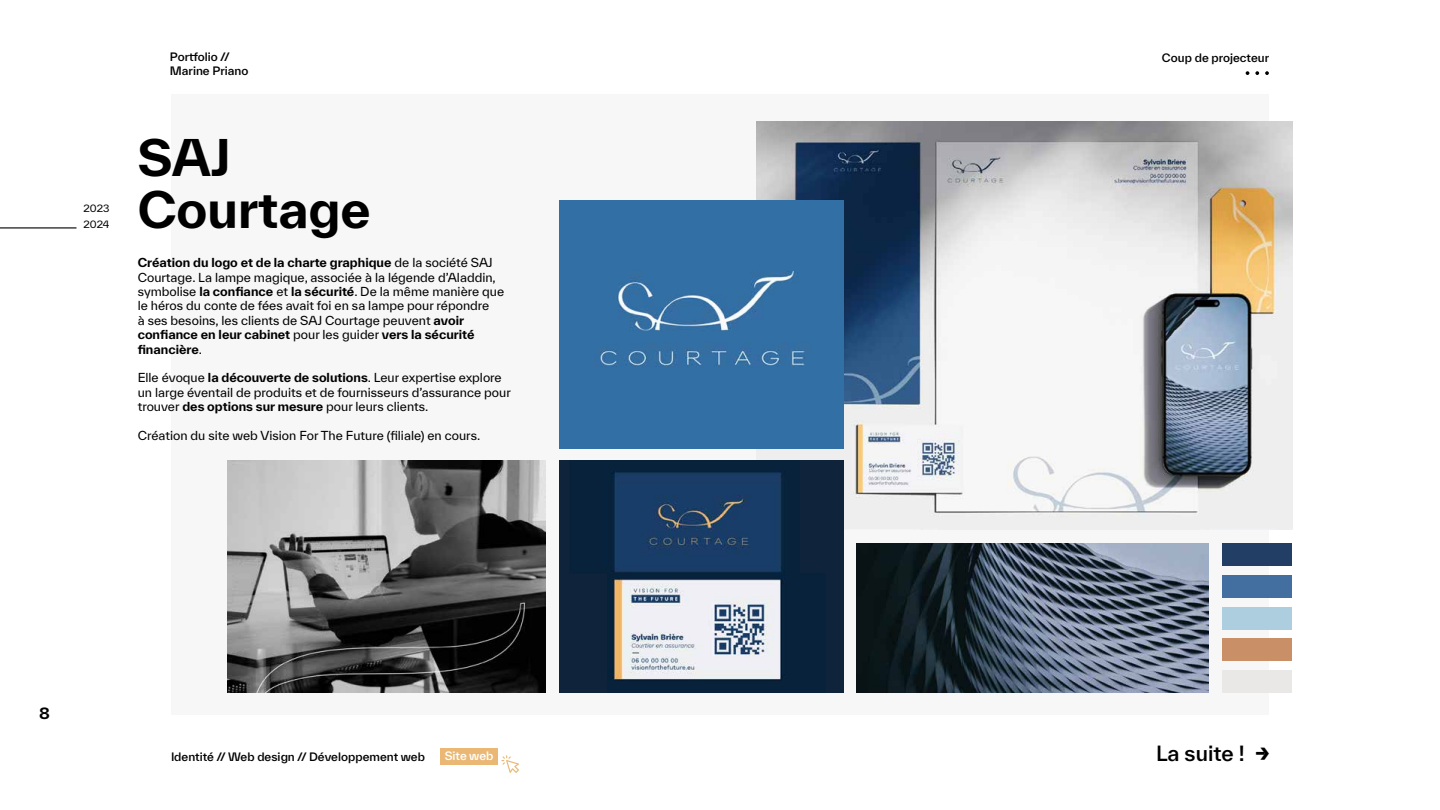
<style>
.page{position:relative;width:1440px;height:810px;background:#fff}
.page>*{position:absolute;margin:0;border:0;box-sizing:border-box;transform-origin:0 0}
.t1{font:700 48.75px/51.8px "TWK Everett";color:#000}
.t2{font:500 20.25px "TWK Everett";color:#000}
.t3{font:700 15px "TWK Everett";color:#000}
.t4{font:12px/14.4px "TWK Everett";color:#000}
.t5{font:500 11.25px/13.5px "TWK Everett";color:#000}
.t6{font:500 11.25px "TWK Everett";letter-spacing:-.005em;color:#fff}
.t7{font:9.75px "TWK Everett";color:#000}
.s1{font-weight:700}
.s2{font-size:27px}
</style>
<div class="page">
<div style="left:171px;top:94px;width:1098px;height:621px;background:#f7f7f7"></div>
<svg style="left:1265px;top:71px;width:4px;height:4px"></svg>
<svg style="left:1246px;top:71px;width:3px;height:4px"></svg>
<svg style="left:1255px;top:71px;width:4px;height:4px"></svg>
<hr style="left:0;top:227px;width:76px;height:1px;background:#000">
<img style="left:756px;top:121px;width:536px;height:409px">
<img style="left:227px;top:460px;width:319px;height:233px">
<div style="left:559px;top:200px;width:284px;height:249px;background:#326fa5"></div>
<img style="left:857px;top:543px;width:352px;height:150px">
<div style="left:636px;top:460px;width:207px;height:114px;background:#0f233b"></div>
<div style="left:559px;top:562px;width:208px;height:131px;background:#0f233b"></div>
<div style="left:559px;top:460px;width:241px;height:114px;background:#08223c"></div>
<img style="left:606px;top:471px;width:180px;height:103px">
<div style="left:608px;top:574px;width:235px;height:119px;background:#08223c"></div>
<img style="left:608px;top:574px;width:178px;height:107px">
<div style="left:1222px;top:543px;width:70px;height:23px;background:#223e65"></div>
<div style="left:1222px;top:575px;width:70px;height:23px;background:#426fa0"></div>
<div style="left:1222px;top:607px;width:70px;height:22px;background:#adcede"></div>
<div style="left:1222px;top:639px;width:70px;height:22px;background:#c98f66"></div>
<div style="left:1222px;top:670px;width:70px;height:23px;background:#e9e8e6"></div>
<svg style="left:501px;top:755px;width:18px;height:18px"></svg>
<div style="left:440px;top:748px;width:58px;height:17px;background:#eab874"></div>
<p class="t7" style="left:83px;top:201px;width:28px">2023</p>
<p class="t7" style="left:83px;top:218px;width:27px">2024</p>
<p class="t5" style="left:170px;top:50px;width:80px">Portfolio //<br>Marine Priano</p>
<h1 class="t1" style="left:138px;top:131px;width:235px">SAJ<br>Courtage</h1>
<p class="t4" style="left:138px;top:255px;width:368px"><span class="s1">Création du logo et de la charte graphique</span> de la société SAJ Courtage. La lampe magique, associée à la légende d’Aladdin, symbolise <span class="s1">la confiance</span> et <span class="s1">la sécurité</span>. De la même manière que le héros du conte de fées avait foi en sa lampe pour répondre<br>à ses besoins, les clients de SAJ Courtage peuvent <span class="s1">avoir confiance en leur cabinet</span> pour les guider <span class="s1">vers la sécurité financière</span>.</p>
<p class="t4" style="left:138px;top:371px;width:375px">Elle évoque <span class="s1">la découverte de solutions</span>. Leur expertise explore un large éventail de produits et de fournisseurs d’assurance pour trouver <span class="s1">des options sur mesure</span> pour leurs clients.</p>
<p class="t4" style="left:138px;top:428px;width:344px">Création du site web Vision For The Future (filiale) en cours.</p>
<p class="t3" style="left:39px;top:702px;width:12px">8</p>
<p class="t5" style="left:171px;top:750px;width:256px">Identité // Web design // Développement web</p>
<p class="t6" style="left:445px;top:748px;width:50px">Site web</p>
<p class="t5" style="left:1162px;top:51px;width:109px">Coup de projecteur</p>
<h2 class="t2" style="left:1156px;top:739px;width:116px">La suite ! <span class="s2">-›</span></h2>
</div>
